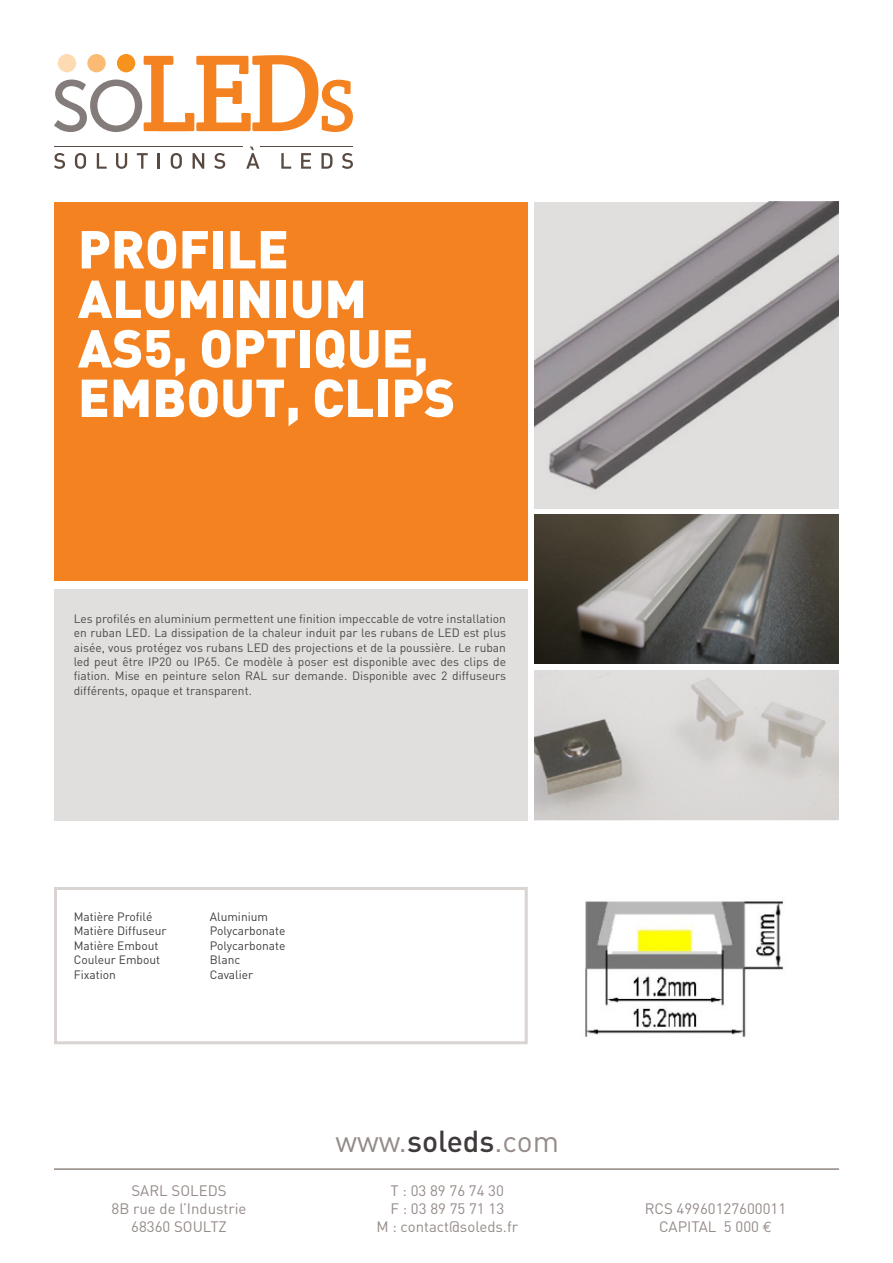
<style>
.page{position:relative;width:893px;height:1263px;background:#fff}
.page>*{position:absolute;margin:0;border:0;box-sizing:border-box;transform-origin:0 0}
.t1{font:900 52.5px/49.5px "DIN";color:#fff}
.t2{font:30px "DIN";color:#958b88}
.t3{font:15px/18px "DIN";color:#958b88;text-align:center}
.t4{font:12px/14.4px "DIN";color:#4e4949;text-align:justify}
.t5{font:12px "DIN";color:#3e3e3f}
.s1{font-weight:500;color:#3f3b3a}
.s2{font-family:"Euro Mono"}
</style>
<div class="page">
<svg style="left:54px;top:55px;width:299px;height:77px"></svg>
<div style="left:117px;top:54px;width:18px;height:18px;background:#f7931d;border-radius:50%"></div>
<div style="left:87px;top:54px;width:19px;height:18px;background:#fcbb74;border-radius:50%"></div>
<div style="left:58px;top:54px;width:18px;height:18px;background:#fedab3;border-radius:50%"></div>
<svg style="left:54px;top:153px;width:11px;height:16px"></svg>
<svg style="left:75px;top:153px;width:11px;height:16px"></svg>
<svg style="left:97px;top:153px;width:10px;height:16px"></svg>
<svg style="left:116px;top:153px;width:11px;height:16px"></svg>
<svg style="left:137px;top:153px;width:11px;height:16px"></svg>
<svg style="left:158px;top:153px;width:2px;height:16px"></svg>
<svg style="left:171px;top:153px;width:11px;height:16px"></svg>
<svg style="left:193px;top:153px;width:11px;height:16px"></svg>
<svg style="left:214px;top:153px;width:11px;height:16px"></svg>
<svg style="left:246px;top:147px;width:13px;height:22px"></svg>
<svg style="left:281px;top:153px;width:10px;height:16px"></svg>
<svg style="left:301px;top:153px;width:10px;height:16px"></svg>
<svg style="left:321px;top:153px;width:12px;height:16px"></svg>
<svg style="left:342px;top:153px;width:11px;height:16px"></svg>
<hr style="left:260px;top:146px;width:93px;height:1px;background:#594a41">
<hr style="left:54px;top:146px;width:189px;height:1px;background:#594a41">
<div style="left:54px;top:202px;width:474px;height:378px;background:#f58220"></div>
<img style="left:534px;top:202px;width:305px;height:306px">
<div style="left:54px;top:887px;width:474px;height:157px;border:3px solid #d9d4d2"></div>
<div style="left:54px;top:589px;width:474px;height:231px;background:#e1dede"></div>
<hr style="left:54px;top:1169px;width:785px;height:1px;background:#594a41">
<img style="left:534px;top:514px;width:305px;height:150px">
<img style="left:534px;top:670px;width:305px;height:150px">
<img style="left:585px;top:901px;width:198px;height:136px">
<h1 class="t1" style="left:78px;top:222px;width:379px">PROFILE<br>ALUMINIUM<br>AS5, OPTIQUE,<br>EMBOUT, CLIPS</h1>
<p class="t4" style="left:74px;top:611px;width:434px">Les profilés en aluminium permettent une finition impeccable de votre installation en ruban LED. La dissipation de la chaleur induit par les rubans de LED est plus aisée, vous protégez vos rubans LED des projections et de la poussière. Le ruban led peut être IP20 ou IP65. Ce modèle à poser est disponible avec des clips de fiation. Mise en peinture selon RAL sur demande. Disponible avec 2 diffuseurs différents, opaque et transparent.</p>
<p class="t5" style="left:74px;top:909px;width:80px">Matière Profilé</p>
<p class="t5" style="left:210px;top:909px;width:60px">Aluminium</p>
<p class="t5" style="left:74px;top:923px;width:94px">Matière Diffuseur</p>
<p class="t5" style="left:210px;top:923px;width:77px">Polycarbonate</p>
<p class="t5" style="left:74px;top:938px;width:86px">Matière Embout</p>
<p class="t5" style="left:210px;top:938px;width:77px">Polycarbonate</p>
<p class="t5" style="left:74px;top:952px;width:88px">Couleur Embout</p>
<p class="t5" style="left:210px;top:952px;width:32px">Blanc</p>
<p class="t5" style="left:74px;top:967px;width:44px">Fixation</p>
<p class="t5" style="left:210px;top:967px;width:45px">Cavalier</p>
<h2 class="t2" style="left:335px;top:1123px;width:225px">www.<span class="s1">soleds</span>.com</h2>
<p class="t3" style="left:112px;top:1182px;width:136px">SARL SOLEDS<br>8B rue de l’Industrie<br>68360 SOULTZ</p>
<p class="t3" style="left:376px;top:1182px;width:143px">T : 03 89 76 74 30<br>F : 03 89 75 71 13<br>M : contact@soleds.fr</p>
<p class="t3" style="left:645px;top:1200px;width:143px">RCS 49960127600011<br>CAPITAL 5 000 <span class="s2">€</span></p>
</div>
